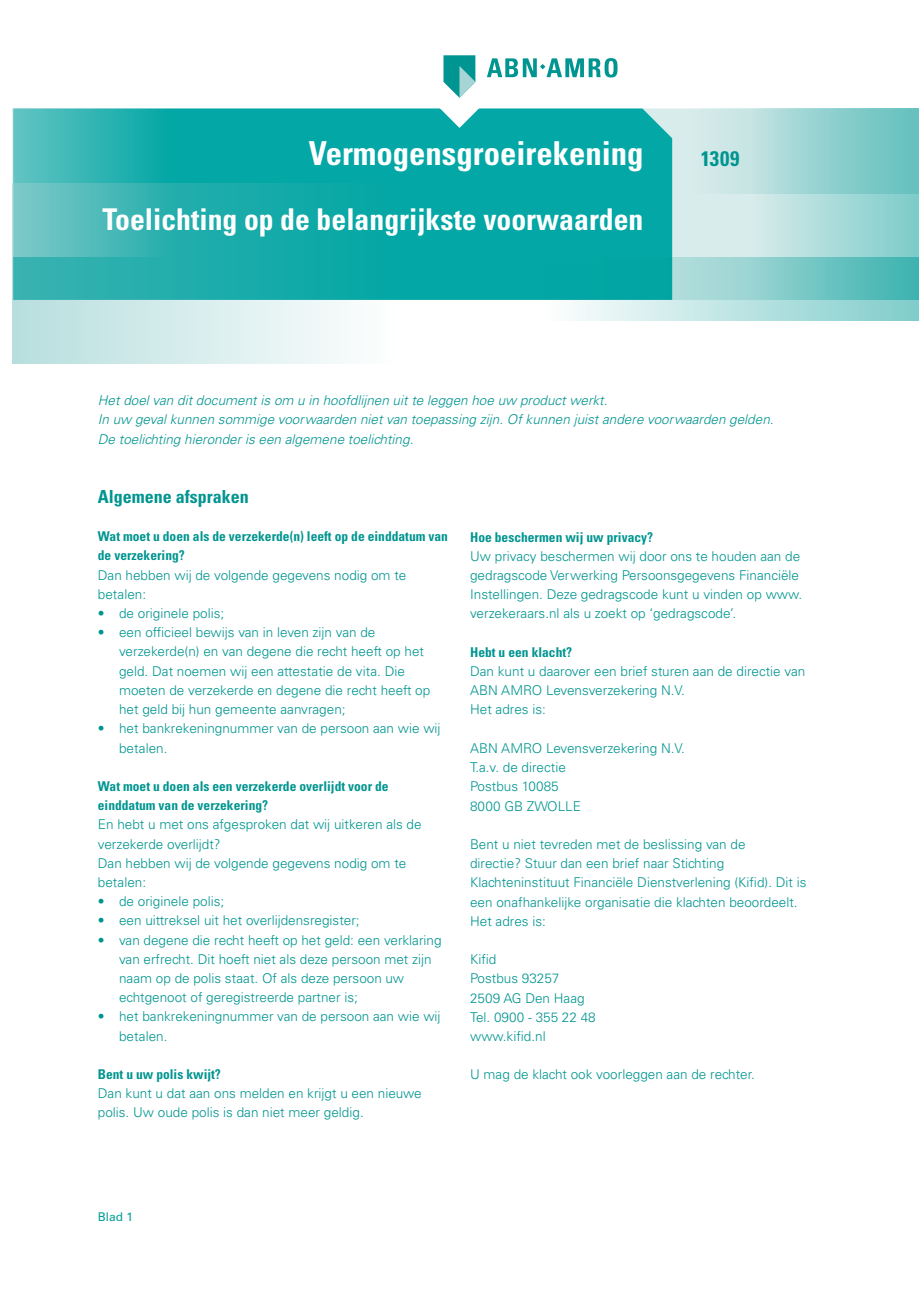
<style>
.page{position:relative;width:919px;height:1289px;background:#fff}
.page>*{position:absolute;margin:0;border:0;box-sizing:border-box;transform-origin:0 0}
.t1{font:700 condensed 33px "Univers LT Std";color:#fff}
.t2{font:700 condensed 30px "Univers LT Std";color:#fff}
.t3{font:700 condensed 21px "Univers LT Std";color:#009590}
.t4{font:700 condensed 18px "Univers";color:#009590}
.t5{font:300 13.5px/19.2px "Univers LT Std";color:#009590}
.t6{font:italic 300 13.5px/19.2px "Univers LT Std";color:#009590}
.t7{font:700 condensed 13.5px/19.2px "Univers";color:#009590}
.t8{font:12px "Univers LT Std";color:#009d96}
</style>
<div class="page">
<div style="left:672px;top:193px;width:42px;height:64px;background:#d8eceb"></div>
<div style="left:204px;top:108px;width:468px;height:149px;background:#03a7a5"></div>
<svg style="left:13px;top:183px;width:467px;height:181px;background:#6ac8c7"></svg>
<svg style="left:13px;top:108px;width:191px;height:149px;background:#3ab6b4"></svg>
<div style="left:714px;top:108px;width:204px;height:192px;background:linear-gradient(to right,#e6f1f0,#7fcdcb)"></div>
<svg style="left:459px;top:257px;width:459px;height:64px;background:#70c9c7"></svg>
<svg style="left:641px;top:108px;width:277px;height:85px;background:#96d4d2"></svg>
<svg style="left:429px;top:55px;width:188px;height:73px"></svg>
<h1 class="t1" style="left:309px;top:133px;width:336px">Vermogensgroeirekening</h1>
<h3 class="t3" style="left:701px;top:146px;width:40px">1309</h3>
<h2 class="t2" style="left:102px;top:201px;width:542px">Toelichting op de belangrijkste voorwaarden</h2>
<p class="t6" style="left:98px;top:391px;width:677px">Het doel van dit document is om u in hoofdlijnen uit te leggen hoe uw product werkt.<br>In uw geval kunnen sommige voorwaarden niet van toepassing zijn. Of kunnen juist andere voorwaarden gelden.<br>De toelichting hieronder is een algemene toelichting.</p>
<h3 class="t4" style="left:98px;top:485px;width:152px">Algemene afspraken</h3>
<p class="t7" style="left:98px;top:527px;width:351px">Wat moet u doen als de verzekerde(n) leeft op de einddatum van de verzekering?</p>
<p class="t5" style="left:98px;top:565px;width:310px">Dan hebben wij de volgende gegevens nodig om te betalen:</p>
<p class="t5" style="left:98px;top:603px;width:128px">• de originele polis;</p>
<p class="t5" style="left:119px;top:623px;width:313px;text-indent:-21px">• een officieel bewijs van in leven zijn van de verzekerde(n) en van degene die recht heeft op het geld. Dat noemen wij een attestatie de vita. Die moeten de verzekerde en degene die recht heeft op het geld bij hun gemeente aanvragen;</p>
<p class="t5" style="left:119px;top:719px;width:323px;text-indent:-21px">• het bankrekeningnummer van de persoon aan wie wij betalen.</p>
<p class="t7" style="left:98px;top:776px;width:292px">Wat moet u doen als een verzekerde overlijdt voor de einddatum van de verzekering?</p>
<p class="t5" style="left:98px;top:815px;width:325px">En hebt u met ons afgesproken dat wij uitkeren als de verzekerde overlijdt?<br>Dan hebben wij de volgende gegevens nodig om te betalen:</p>
<p class="t5" style="left:98px;top:891px;width:128px">• de originele polis;</p>
<p class="t5" style="left:98px;top:911px;width:263px">• een uittreksel uit het overlijdensregister;</p>
<p class="t5" style="left:119px;top:930px;width:324px;text-indent:-21px">• van degene die recht heeft op het geld: een verklaring van erfrecht. Dit hoeft niet als deze persoon met zijn naam op de polis staat. Of als deze persoon uw echtgenoot of geregistreerde partner is;</p>
<p class="t5" style="left:119px;top:1007px;width:323px;text-indent:-21px">• het bankrekeningnummer van de persoon aan wie wij betalen.</p>
<p class="t7" style="left:98px;top:1064px;width:124px">Bent u uw polis kwijt?</p>
<p class="t5" style="left:98px;top:1083px;width:325px">Dan kunt u dat aan ons melden en krijgt u een nieuwe polis. Uw oude polis is dan niet meer geldig.</p>
<p class="t7" style="left:470px;top:527px;width:184px">Hoe beschermen wij uw privacy?</p>
<p class="t5" style="left:470px;top:546px;width:333px">Uw privacy beschermen wij door ons te houden aan de gedragscode Verwerking Persoonsgegevens Financiële Instellingen. Deze gedragscode kunt u vinden op www. verzekeraars.nl als u zoekt op ‘gedragscode’.</p>
<p class="t7" style="left:470px;top:642px;width:103px">Hebt u een klacht?</p>
<p class="t5" style="left:470px;top:661px;width:336px">Dan kunt u daarover een brief sturen aan de directie van<br>ABN AMRO Levensverzekering N.V.<br>Het adres is:</p>
<p class="t5" style="left:470px;top:738px;width:216px">ABN AMRO Levensverzekering N.V.<br>T.a.v. de directie<br>Postbus 10085<br>8000 GB ZWOLLE</p>
<p class="t5" style="left:470px;top:834px;width:338px">Bent u niet tevreden met de beslissing van de<br>directie? Stuur dan een brief naar Stichting Klachteninstituut Financiële Dienstverlening (Kifid). Dit is een onafhankelijke organisatie die klachten beoordeelt.<br>Het adres is:</p>
<p class="t5" style="left:470px;top:949px;width:127px">Kifid<br>Postbus 93257<br>2509 AG Den Haag<br>Tel. 0900 - 355 22 48 www.kifid.nl</p>
<p class="t5" style="left:470px;top:1064px;width:286px">U mag de klacht ook voorleggen aan de rechter.</p>
<p class="t8" style="left:98px;top:1209px;width:37px">Blad 1</p>
</div>
